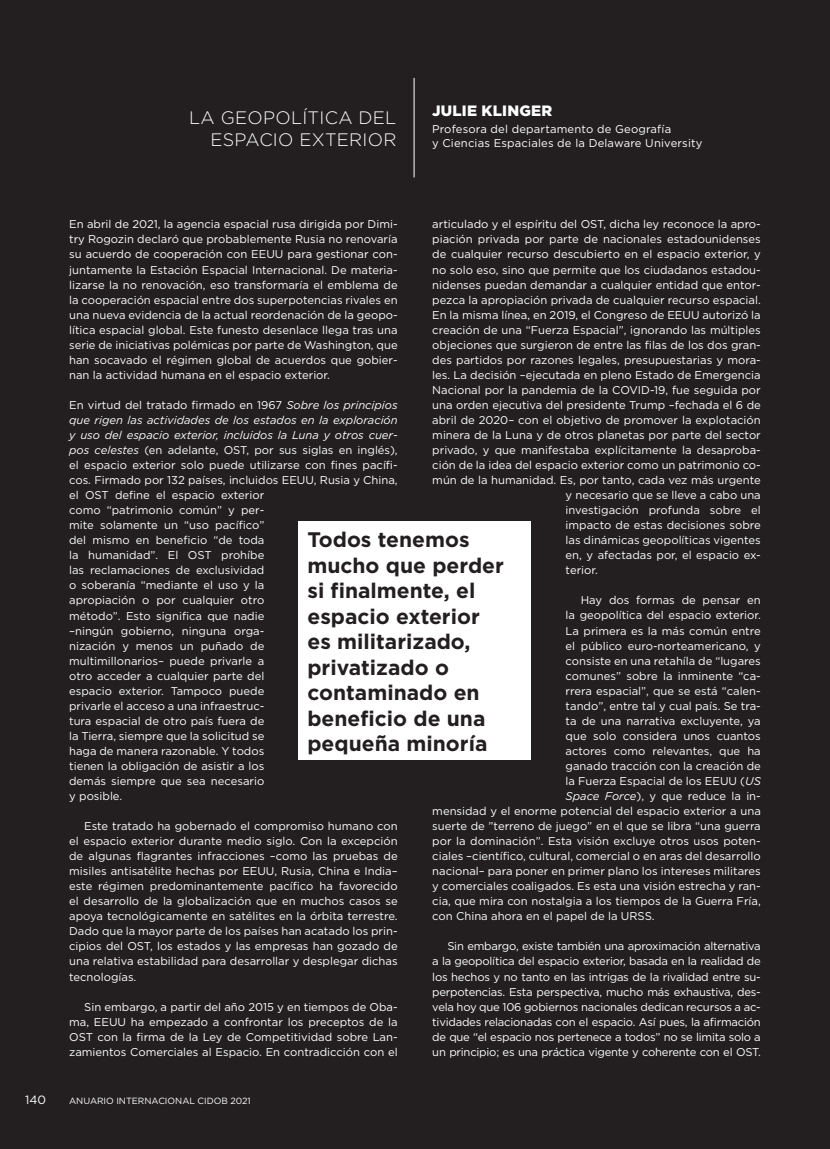
<style>
.page{position:relative;width:830px;height:1149px;background:#fff}
.page>*{position:absolute;margin:0;border:0;box-sizing:border-box;transform-origin:0 0}
.t1{font:700 21px/25.5px "Gotham";color:#231f20}
.t2{font:300 18px/21.6px "Gotham";letter-spacing:.015em;color:#fff;text-align:right}
.t3{font:900 15px "Gotham";letter-spacing:.015em;color:#fff}
.t4{font:12px "Gotham";color:#fff}
.t5{font:11.25px/15px "Gotham";color:#fff;text-align:justify}
.t6{font:9px "Gotham";color:#fff}
.s1{font-style:italic}
</style>
<div class="page">
<hr style="left:829px;top:0;width:1px;height:1148px;background:#231f20">
<div style="left:0;top:0;width:829px;height:1148px;background:#231f20"></div>
<div style="left:299px;top:521px;width:232px;height:238px;background:#fff"></div>
<hr style="left:413px;top:78px;width:1px;height:99px;background:#fff">
<h2 class="t2" style="left:189px;top:106px;width:209px">LA GEOPOLÍTICA DEL<br>ESPACIO EXTERIOR</h2>
<h3 class="t3" style="left:432px;top:100px;width:122px">JULIE KLINGER</h3>
<p class="t5" style="left:432px;top:122px;width:272px;line-height:13.5px">Profesora del departamento de Geografía<br>y Ciencias Espaciales de la Delaware University</p>
<p class="t5" style="left:432px;top:216px;width:330px">articulado y el espíritu del OST, dicha ley reconoce la apro-</p>
<p class="t5" style="left:432px;top:232px;width:330px">piación privada por parte de nacionales estadounidenses</p>
<p class="t5" style="left:432px;top:247px;width:330px">de cualquier recurso descubierto en el espacio exterior, y</p>
<p class="t5" style="left:432px;top:262px;width:330px">no solo eso, sino que permite que los ciudadanos estadou-</p>
<p class="t5" style="left:432px;top:277px;width:330px">nidenses puedan demandar a cualquier entidad que entor-</p>
<p class="t5" style="left:432px;top:292px;width:330px">pezca la apropiación privada de cualquier recurso espacial.</p>
<p class="t5" style="left:432px;top:307px;width:330px">En la misma línea, en 2019, el Congreso de EEUU autorizó la</p>
<p class="t5" style="left:432px;top:322px;width:330px">creación de una “Fuerza Espacial”, ignorando las múltiples</p>
<p class="t5" style="left:432px;top:337px;width:330px">objeciones que surgieron de entre las filas de los dos gran-</p>
<p class="t5" style="left:432px;top:352px;width:330px">des partidos por razones legales, presupuestarias y mora-</p>
<p class="t5" style="left:432px;top:367px;width:330px">les. La decisión –ejecutada en pleno Estado de Emergencia</p>
<p class="t5" style="left:432px;top:382px;width:330px">Nacional por la pandemia de la COVID-19, fue seguida por</p>
<p class="t5" style="left:432px;top:397px;width:330px">una orden ejecutiva del presidente Trump –fechada el 6 de</p>
<p class="t5" style="left:432px;top:412px;width:330px">abril de 2020– con el objetivo de promover la explotación</p>
<p class="t5" style="left:432px;top:427px;width:330px">minera de la Luna y de otros planetas por parte del sector</p>
<p class="t5" style="left:432px;top:442px;width:330px">privado, y que manifestaba explícitamente la desaproba-</p>
<p class="t5" style="left:432px;top:457px;width:330px">ción de la idea del espacio exterior como un patrimonio co-</p>
<p class="t5" style="left:432px;top:472px;width:330px">mún de la humanidad. Es, por tanto, cada vez más urgente</p>
<p class="t5" style="left:565px;top:487px;width:196px">y necesario que se lleve a cabo una</p>
<p class="t5" style="left:565px;top:502px;width:196px">investigación profunda sobre el</p>
<p class="t5" style="left:565px;top:517px;width:196px">impacto de estas decisiones sobre</p>
<p class="t5" style="left:565px;top:532px;width:196px">las dinámicas geopolíticas vigentes</p>
<p class="t5" style="left:565px;top:547px;width:196px">en, y afectadas por, el espacio ex-</p>
<p class="t5" style="left:565px;top:562px;width:34px">terior.</p>
<p class="t5" style="left:580px;top:592px;width:181px">Hay dos formas de pensar en</p>
<p class="t5" style="left:565px;top:607px;width:196px">la geopolítica del espacio exterior.</p>
<p class="t5" style="left:565px;top:622px;width:197px">La primera es la más común entre</p>
<p class="t5" style="left:565px;top:637px;width:196px">el público euro-norteamericano, y</p>
<p class="t5" style="left:565px;top:652px;width:196px">consiste en una retahíla de “lugares</p>
<p class="t5" style="left:565px;top:667px;width:196px">comunes” sobre la inminente “ca-</p>
<p class="t5" style="left:565px;top:682px;width:196px">rrera espacial”, que se está “calen-</p>
<p class="t5" style="left:565px;top:697px;width:197px">tando”, entre tal y cual país. Se tra-</p>
<p class="t5" style="left:565px;top:712px;width:196px">ta de una narrativa excluyente, ya</p>
<p class="t5" style="left:565px;top:727px;width:196px">que solo considera unos cuantos</p>
<p class="t5" style="left:565px;top:743px;width:196px">actores como relevantes, que ha</p>
<p class="t5" style="left:565px;top:758px;width:196px">ganado tracción con la creación de</p>
<p class="t5" style="left:565px;top:773px;width:197px">la Fuerza Espacial de los EEUU (<span class="s1">US</span></p>
<p class="t5" style="left:565px;top:788px;width:196px"><span class="s1">Space Force</span>), y que reduce la in-</p>
<p class="t5" style="left:432px;top:803px;width:330px">mensidad y el enorme potencial del espacio exterior a una</p>
<p class="t5" style="left:432px;top:818px;width:330px">suerte de ”terreno de juego” en el que se libra “una guerra</p>
<p class="t5" style="left:432px;top:833px;width:330px">por la dominación”. Esta visión excluye otros usos poten-</p>
<p class="t5" style="left:432px;top:848px;width:330px">ciales –científico, cultural, comercial o en aras del desarrollo</p>
<p class="t5" style="left:432px;top:863px;width:330px">nacional– para poner en primer plano los intereses militares</p>
<p class="t5" style="left:432px;top:878px;width:330px">y comerciales coaligados. Es esta una visión estrecha y ran-</p>
<p class="t5" style="left:432px;top:893px;width:330px">cia, que mira con nostalgia a los tiempos de la Guerra Fría,</p>
<p class="t5" style="left:432px;top:908px;width:224px">con China ahora en el papel de la URSS.</p>
<p class="t5" style="left:432px;top:938px;width:330px;text-indent:15px">Sin embargo, existe también una aproximación alternativa a la geopolítica del espacio exterior, basada en la realidad de los hechos y no tanto en las intrigas de la rivalidad entre su&shy;perpotencias. Esta perspectiva, mucho más exhaustiva, des&shy;vela hoy que 106 gobiernos nacionales dedican recursos a ac&shy;tividades relacionadas con el espacio. Así pues, la afirmación de que “el espacio nos pertenece a todos” no se limita solo a un principio; es una práctica vigente y coherente con el OST.</p>
<p class="t5" style="left:69px;top:216px;width:330px">En abril de 2021, la agencia espacial rusa dirigida por Dimi&shy;try Rogozin declaró que probablemente Rusia no renovaría su acuerdo de cooperación con EEUU para gestionar con&shy;juntamente la Estación Espacial Internacional. De materia&shy;lizarse la no renovación, eso transformaría el emblema de la cooperación espacial entre dos superpotencias rivales en una nueva evidencia de la actual reordenación de la geopo&shy;lítica espacial global. Este funesto desenlace llega tras una serie de iniciativas polémicas por parte de Washington, que han socavado el régimen global de acuerdos que gobier&shy;nan la actividad humana en el espacio exterior.</p>
<p class="t5" style="left:69px;top:397px;width:330px;text-align:left">En virtud del tratado firmado en 1967 <span class="s1">Sobre los principios que rigen las actividades de los estados en la exploración y uso del espacio exterior, incluidos la Luna y otros cuer&shy;pos celestes</span> (en adelante, OST, por sus siglas en inglés), el espacio exterior solo puede utilizarse con fines pacífi&shy;cos. Firmado por 132 países, incluidos EEUU, Rusia y China, el OST define el espacio exterior<br>como “patrimonio común” y per-<br>mite solamente un “uso pacífico”<br>del mismo en beneficio “de toda<br>la humanidad”. El OST prohíbe<br>las reclamaciones de exclusividad<br>o soberanía “mediante el uso y la<br>apropiación o por cualquier otro<br>método”. Esto significa que nadie<br>–ningún gobierno, ninguna orga-<br>nización y menos un puñado de<br>multimillonarios– puede privarle a<br>otro acceder a cualquier parte del<br>espacio exterior. Tampoco puede<br>privarle el acceso a una infraestruc-<br>tura espacial de otro país fuera de<br>la Tierra, siempre que la solicitud se<br>haga de manera razonable. Y todos<br>tienen la obligación de asistir a los<br>demás siempre que sea necesario<br>y posible.</p>
<p class="t5" style="left:69px;top:818px;width:330px;text-indent:15px">Este tratado ha gobernado el compromiso humano con el espacio exterior durante medio siglo. Con la excepción de algunas flagrantes infracciones –como las pruebas de misiles antisatélite hechas por EEUU, Rusia, China e India– este régimen predominantemente pacífico ha favorecido el desarrollo de la globalización que en muchos casos se apoya tecnológicamente en satélites en la órbita terrestre.<br>Dado que la mayor parte de los países han acatado los prin&shy;cipios del OST, los estados y las empresas han gozado de una relativa estabilidad para desarrollar y desplegar dichas tecnologías.</p>
<p class="t5" style="left:69px;top:998px;width:330px;text-indent:15px">Sin embargo, a partir del año 2015 y en tiempos de Oba&shy;ma, EEUU ha empezado a confrontar los preceptos de la OST con la firma de la Ley de Competitividad sobre Lan&shy;zamientos Comerciales al Espacio. En contradicción con el</p>
<h1 class="t1" style="left:307px;top:526px;width:198px">Todos tenemos mucho que perder si finalmente, el espacio exterior es militarizado, privatizado o contaminado en beneficio de una pequeña minoría</h1>
<p class="t4" style="left:25px;top:1091px;width:22px">140</p>
<p class="t6" style="left:69px;top:1094px;width:183px">ANUARIO INTERNACIONAL CIDOB 2021</p>
</div>
